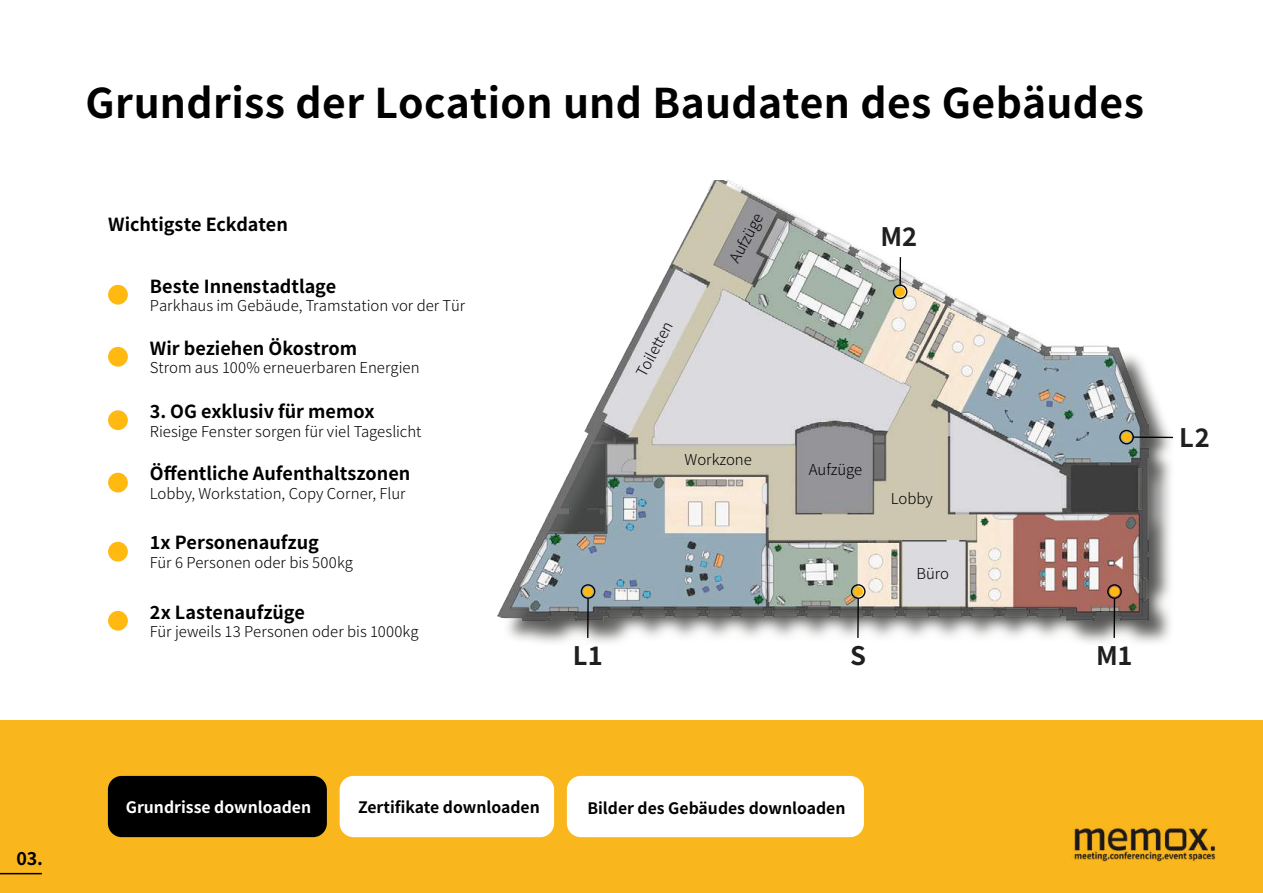
<style>
.page{position:relative;width:1263px;height:893px;background:#fff}
.page>*{position:absolute;margin:0;border:0;box-sizing:border-box;transform-origin:0 0}
.t1{font:700 40.8px "Noto Sans JP";letter-spacing:.01em;color:#000}
.t2{font:700 25.5px "Noto Sans JP";letter-spacing:.005em;color:#1f1f1e}
.t3{font:700 18px "Noto Sans JP";color:#000}
.t4{font:700 17.85px "Noto Sans JP";color:#000}
.t5{font:700 15.75px "Noto Sans JP";color:#000}
.t6{font:700 15.75px "Noto Sans JP";color:#fff}
.t7{font:300 15px "Noto Sans JP";color:#000}
</style>
<div class="page">
<div style="left:0;top:720px;width:1263px;height:173px;background:#fab71d"></div>
<div style="left:109px;top:777px;width:217px;height:59px;background:#000;border-radius:13px"></div>
<div style="left:108px;top:776px;width:219px;height:61px;border:2px solid #000;border-radius:13px"></div>
<div style="left:568px;top:777px;width:295px;height:59px;background:#fff;border-radius:13px"></div>
<div style="left:567px;top:776px;width:297px;height:61px;border:2px solid #fff;border-radius:13px"></div>
<div style="left:340px;top:777px;width:213px;height:59px;background:#fff;border-radius:13px"></div>
<div style="left:340px;top:776px;width:214px;height:61px;border:2px solid #fff;border-radius:13px"></div>
<div style="left:108px;top:347px;width:20px;height:20px;background:#ffb911;border-radius:50%"></div>
<div style="left:108px;top:410px;width:20px;height:20px;background:#ffb911;border-radius:50%"></div>
<div style="left:108px;top:473px;width:20px;height:19px;background:#ffb911;border-radius:50%"></div>
<div style="left:108px;top:542px;width:20px;height:20px;background:#ffb911;border-radius:50%"></div>
<div style="left:108px;top:285px;width:20px;height:20px;background:#ffb911;border-radius:50%"></div>
<div style="left:108px;top:611px;width:20px;height:20px;background:#ffb911;border-radius:50%"></div>
<svg style="left:507px;top:383px;width:664px;height:260px"></svg>
<img style="left:498px;top:181px;width:651px;height:440px">
<svg style="left:1134px;top:436px;width:39px;height:3px"></svg>
<div style="left:1119px;top:430px;width:15px;height:14px;border:1px solid #000;border-radius:50%"></div>
<div style="left:1122px;top:432px;width:9px;height:10px;background:#ffb911;border-radius:50%"></div>
<svg style="left:856px;top:599px;width:3px;height:40px"></svg>
<div style="left:851px;top:584px;width:14px;height:15px;border:1px solid #000;border-radius:50%"></div>
<div style="left:853px;top:587px;width:10px;height:9px;background:#ffb911;border-radius:50%"></div>
<svg style="left:899px;top:256px;width:3px;height:28px"></svg>
<div style="left:893px;top:284px;width:14px;height:15px;border:1px solid #000;border-radius:50%"></div>
<div style="left:895px;top:287px;width:10px;height:10px;background:#ffb911;border-radius:50%"></div>
<svg style="left:1113px;top:599px;width:3px;height:40px"></svg>
<div style="left:1107px;top:584px;width:15px;height:15px;border:1px solid #000;border-radius:50%"></div>
<div style="left:1109px;top:587px;width:10px;height:9px;background:#ffb911;border-radius:50%"></div>
<svg style="left:586px;top:599px;width:3px;height:40px"></svg>
<div style="left:581px;top:584px;width:14px;height:15px;border:1px solid #000;border-radius:50%"></div>
<div style="left:583px;top:587px;width:10px;height:9px;background:#ffb911;border-radius:50%"></div>
<hr style="left:0;top:873px;width:42px;height:1px;background:#000">
<div style="left:903px;top:540px;width:61px;height:66px;background:#dbdade"></div>
<hr style="left:902px;top:540px;width:44px;height:2px;background:#4b4b4b">
<svg style="left:959px;top:540px;width:7px;height:2px"></svg>
<img style="left:1071px;top:828px;width:145px;height:34px">
<h1 class="t1" style="left:85px;top:80px;width:1060px">Grundriss der Location und Baudaten des Gebäudes</h1>
<p class="t3" style="left:108px;top:214px;width:181px">Wichtigste Eckdaten</p>
<p class="t3" style="left:150px;top:276px;width:188px">Beste Innenstadtlage</p>
<p class="t7" style="left:150px;top:297px;width:317px">Parkhaus im Gebäude, Tramstation vor der Tür</p>
<p class="t3" style="left:150px;top:338px;width:209px">Wir beziehen Ökostrom</p>
<p class="t7" style="left:150px;top:359px;width:271px">Strom aus 100% erneuerbaren Energien</p>
<p class="t3" style="left:150px;top:401px;width:226px">3. OG exklusiv für memox</p>
<p class="t7" style="left:150px;top:423px;width:273px">Riesige Fenster sorgen für viel Tageslicht</p>
<p class="t3" style="left:150px;top:464px;width:262px">Öffentliche Aufenthaltszonen</p>
<p class="t7" style="left:150px;top:485px;width:257px">Lobby, Workstation, Copy Corner, Flur</p>
<p class="t3" style="left:150px;top:533px;width:170px">1x Personenaufzug</p>
<p class="t7" style="left:150px;top:554px;width:205px">Für 6 Personen oder bis 500kg</p>
<p class="t3" style="left:150px;top:602px;width:157px">2x Lastenaufzüge</p>
<p class="t7" style="left:150px;top:623px;width:270px">Für jeweils 13 Personen oder bis 1000kg</p>
<p class="t7" style="left:633px;top:371px;width:61px;rotate:-62deg">Toiletten</p>
<p class="t7" style="left:726px;top:258px;width:55px;rotate:-62deg">Aufzüge</p>
<p class="t7" style="left:684px;top:451px;width:69px">Workzone</p>
<h2 class="t2" style="left:573px;top:642px;width:31px">L1</h2>
<h2 class="t2" style="left:880px;top:222px;width:38px">M2</h2>
<p class="t7" style="left:809px;top:461px;width:55px">Aufzüge</p>
<h2 class="t2" style="left:850px;top:642px;width:17px">S</h2>
<p class="t7" style="left:891px;top:490px;width:43px">Lobby</p>
<p class="t7" style="left:916px;top:565px;width:34px">Büro</p>
<h2 class="t2" style="left:1096px;top:642px;width:38px">M1</h2>
<h2 class="t2" style="left:1179px;top:423px;width:32px">L2</h2>
<p class="t4" style="left:16px;top:849px;width:28px">03.</p>
<p class="t6" style="left:126px;top:798px;width:187px">Grundrisse downloaden</p>
<p class="t5" style="left:358px;top:798px;width:183px">Zertifikate downloaden</p>
<p class="t5" style="left:587px;top:800px;width:260px">Bilder des Gebäudes downloaden</p>
</div>
